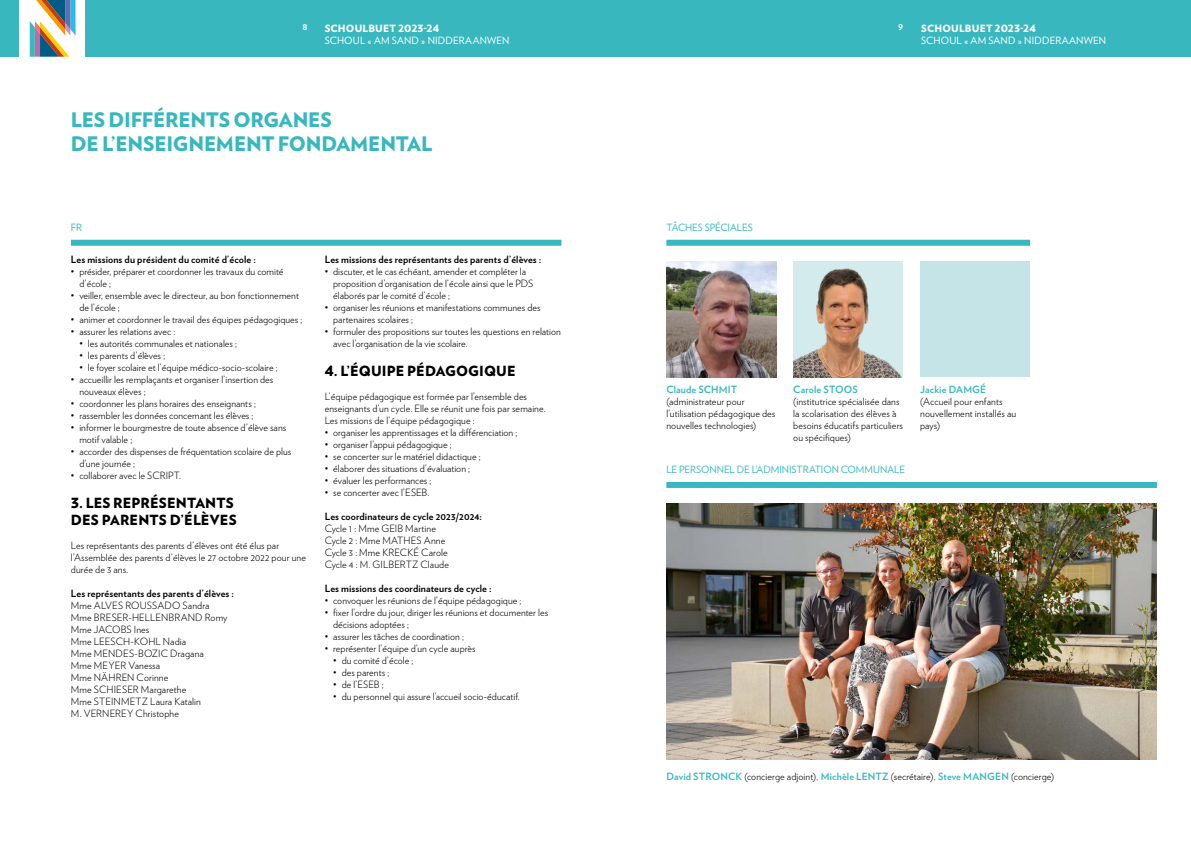
<style>
.page{position:relative;width:1191px;height:842px;background:#fff}
.page>*{position:absolute;margin:0;border:0;box-sizing:border-box;transform-origin:0 0}
.t1{font:900 20px/24px "Verlag";letter-spacing:-.01em;color:#38b8be}
.t2{font:900 14px/16.8px "Verlag";letter-spacing:.01em;color:#000}
.t3{font:300 10px/12px "Verlag";letter-spacing:.005em;color:#000}
.t4{font:700 10px "Verlag";letter-spacing:.01em;color:#000}
.t5{font:10px "Verlag";letter-spacing:-.005em;color:#38b8be}
.t6{font:10px "Verlag";letter-spacing:.02em;color:#fff}
.t7{font:900 10px "Verlag";letter-spacing:.015em;color:#fff}
.t8{font:700 10px "Verlag";letter-spacing:.01em;color:#38b8be}
.t9{font:700 10px "Verlag";color:#fff}
.s1{font-weight:700;color:#38b8be}
</style>
<div class="page">
<svg style="left:29px;top:0;width:46px;height:57px"></svg>
<div style="left:0;top:0;width:19px;height:57px;background:#38b8be"></div>
<div style="left:85px;top:0;width:1106px;height:57px;background:#38b8be"></div>
<div style="left:71px;top:240px;width:490px;height:6px;background:#38b8be"></div>
<div style="left:666px;top:240px;width:364px;height:6px;background:#38b8be"></div>
<div style="left:666px;top:482px;width:491px;height:6px;background:#38b8be"></div>
<img style="left:666px;top:261px;width:110px;height:116px">
<img style="left:666px;top:503px;width:491px;height:257px">
<img style="left:793px;top:261px;width:110px;height:116px">
<div style="left:920px;top:261px;width:110px;height:116px;background:#c4e4e7"></div>
<p class="t9" style="left:302px;top:18px;width:7px">8</p>
<p class="t9" style="left:898px;top:18px;width:6px">9</p>
<p class="t7" style="left:325px;top:20px;width:116px">SCHOULBUET 2023-24</p>
<p class="t6" style="left:325px;top:33px;width:186px">SCHOUL « AM SAND » NIDDERAANWEN</p>
<p class="t7" style="left:921px;top:20px;width:116px">SCHOULBUET 2023-24</p>
<p class="t6" style="left:921px;top:33px;width:186px">SCHOUL « AM SAND » NIDDERAANWEN</p>
<h1 class="t1" style="left:71px;top:106px;width:363px">LES DIFFÉRENTS ORGANES<br>DE L’ENSEIGNEMENT FONDAMENTAL</h1>
<p class="t5" style="left:71px;top:220px;width:13px">FR</p>
<p class="t5" style="left:666px;top:220px;width:88px">TÂCHES SPÉCIALES</p>
<p class="t4" style="left:71px;top:252px;width:186px">Les missions du président du comité d’école :</p>
<p class="t3" style="left:79px;top:265px;width:205px;text-indent:-8px">• présider, préparer et coordonner les travaux du comité d’école ;</p>
<p class="t3" style="left:79px;top:289px;width:221px;text-indent:-8px">• veiller, ensemble avec le directeur, au bon fonctionnement de l’école ;</p>
<p class="t3" style="left:71px;top:313px;width:233px">• animer et coordonner le travail des équipes pédagogiques ;</p>
<p class="t3" style="left:71px;top:325px;width:106px">• assurer les relations avec :</p>
<p class="t3" style="left:79px;top:337px;width:159px">• les autorités communales et nationales ;</p>
<p class="t3" style="left:79px;top:349px;width:87px">• les parents d’élèves ;</p>
<p class="t3" style="left:79px;top:361px;width:200px">• le foyer scolaire et l’équipe médico-socio-scolaire ;</p>
<p class="t3" style="left:79px;top:373px;width:195px;text-indent:-8px">• accueillir les remplaçants et organiser l’insertion des nouveaux élèves ;</p>
<p class="t3" style="left:71px;top:397px;width:186px">• coordonner les plans horaires des enseignants ;</p>
<p class="t3" style="left:71px;top:409px;width:184px">• rassembler les données concernant les élèves ;</p>
<p class="t3" style="left:79px;top:421px;width:208px;text-indent:-8px">• informer le bourgmestre de toute absence d’élève sans motif valable ;</p>
<p class="t3" style="left:79px;top:445px;width:213px;text-indent:-8px">• accorder des dispenses de fréquentation scolaire de plus d’une journée ;</p>
<p class="t3" style="left:71px;top:469px;width:112px">• collaborer avec le SCRIPT.</p>
<h2 class="t2" style="left:71px;top:494px;width:167px">3. LES REPRÉSENTANTS<br>DES PARENTS D’ÉLÈVES</h2>
<p class="t3" style="left:71px;top:539px;width:237px">Les représentants des parents d’élèves ont été élus par l’Assemblée des parents d’élèves le 27 octobre 2022 pour une durée de 3 ans.</p>
<p class="t4" style="left:71px;top:585px;width:165px">Les représentants des parents d’élèves :</p>
<p class="t3" style="left:71px;top:599px;width:158px">Mme ALVES ROUSSADO Sandra<br>Mme BRESER-HELLENBRAND Romy<br>Mme JACOBS Ines<br>Mme LEESCH-KOHL Nadia<br>Mme MENDES-BOZIC Dragana<br>Mme MEYER Vanessa<br>Mme NÄHREN Corinne<br>Mme SCHIESER Margarethe<br>Mme STEINMETZ Laura Katalin<br>M. VERNEREY Christophe</p>
<p class="t4" style="left:325px;top:252px;width:218px">Les missions des représentants des parents d’élèves :</p>
<p class="t3" style="left:333px;top:265px;width:202px;text-indent:-8px">• discuter, et le cas échéant, amender et compléter la proposition d’organisation de l’école ainsi que le PDS élaborés par le comité d’école ;</p>
<p class="t3" style="left:333px;top:301px;width:209px;text-indent:-8px">• organiser les réunions et manifestations communes des partenaires scolaires ;</p>
<p class="t3" style="left:333px;top:325px;width:229px;text-indent:-8px">• formuler des propositions sur toutes les questions en relation avec l’organisation de la vie scolaire.</p>
<h2 class="t2" style="left:325px;top:362px;width:193px">4. L’ÉQUIPE PÉDAGOGIQUE</h2>
<p class="t3" style="left:325px;top:390px;width:222px">L’équipe pédagogique est formée par l’ensemble des enseignants d’un cycle. Elle se réunit une fois par semaine.<br>Les missions de l’équipe pédagogique :</p>
<p class="t3" style="left:325px;top:426px;width:194px">• organiser les apprentissages et la différenciation ;</p>
<p class="t3" style="left:325px;top:438px;width:128px">• organiser l’appui pédagogique ;</p>
<p class="t3" style="left:325px;top:450px;width:157px">• se concerter sur le matériel didactique ;</p>
<p class="t3" style="left:325px;top:462px;width:147px">• élaborer des situations d’évaluation ;</p>
<p class="t3" style="left:325px;top:474px;width:108px">• évaluer les performances ;</p>
<p class="t3" style="left:325px;top:486px;width:106px">• se concerter avec l’ESEB.</p>
<p class="t4" style="left:325px;top:508px;width:159px">Les coordinateurs de cycle 2023/2024 :</p>
<p class="t3" style="left:325px;top:522px;width:126px">Cycle 1 : Mme GEIB Martine<br>Cycle 2 : Mme MATHES Anne<br>Cycle 3 : Mme KRECKÉ Carole<br>Cycle 4 : M. GILBERTZ Claude</p>
<p class="t4" style="left:325px;top:580px;width:168px">Les missions des coordinateurs de cycle :</p>
<p class="t3" style="left:325px;top:594px;width:198px">• convoquer les réunions de l’équipe pédagogique ;</p>
<p class="t3" style="left:333px;top:606px;width:216px;text-indent:-8px">• fixer l’ordre du jour, diriger les réunions et documenter les décisions adoptées ;</p>
<p class="t3" style="left:325px;top:630px;width:141px">• assurer les tâches de coordination ;</p>
<p class="t3" style="left:325px;top:642px;width:153px">• représenter l’équipe d’un cycle auprès</p>
<p class="t3" style="left:333px;top:654px;width:82px">• du comité d’école ;</p>
<p class="t3" style="left:333px;top:666px;width:58px">• des parents ;</p>
<p class="t3" style="left:333px;top:678px;width:52px">• de l’ESEB ;</p>
<p class="t3" style="left:333px;top:690px;width:188px">• du personnel qui assure l’accueil socio-éducatif.</p>
<p class="t8" style="left:666px;top:381px;width:72px">Claude SCHMIT</p>
<p class="t3" style="left:666px;top:395px;width:111px">(administrateur pour l’utilisation pédagogique des nouvelles technologies)</p>
<p class="t8" style="left:793px;top:381px;width:66px">Carole STOOS</p>
<p class="t3" style="left:793px;top:395px;width:111px">(institutrice spécialisée dans la scolarisation des élèves à besoins éducatifs particuliers ou spécifiques)</p>
<p class="t5" style="left:666px;top:462px;width:240px">LE PERSONNEL DE L’ADMINISTRATION COMMUNALE</p>
<p class="t8" style="left:920px;top:381px;width:68px">Jackie DAMGÉ</p>
<p class="t3" style="left:920px;top:395px;width:98px">(Accueil pour enfants nouvellement installés au pays)</p>
<p class="t3" style="left:666px;top:770px;width:389px"><span class="s1">David STRONCK</span> (concierge adjoint)<span class="s1">, Michèle LENTZ</span> (secrétaire)<span class="s1">, Steve MANGEN</span> (concierge)</p>
</div>
